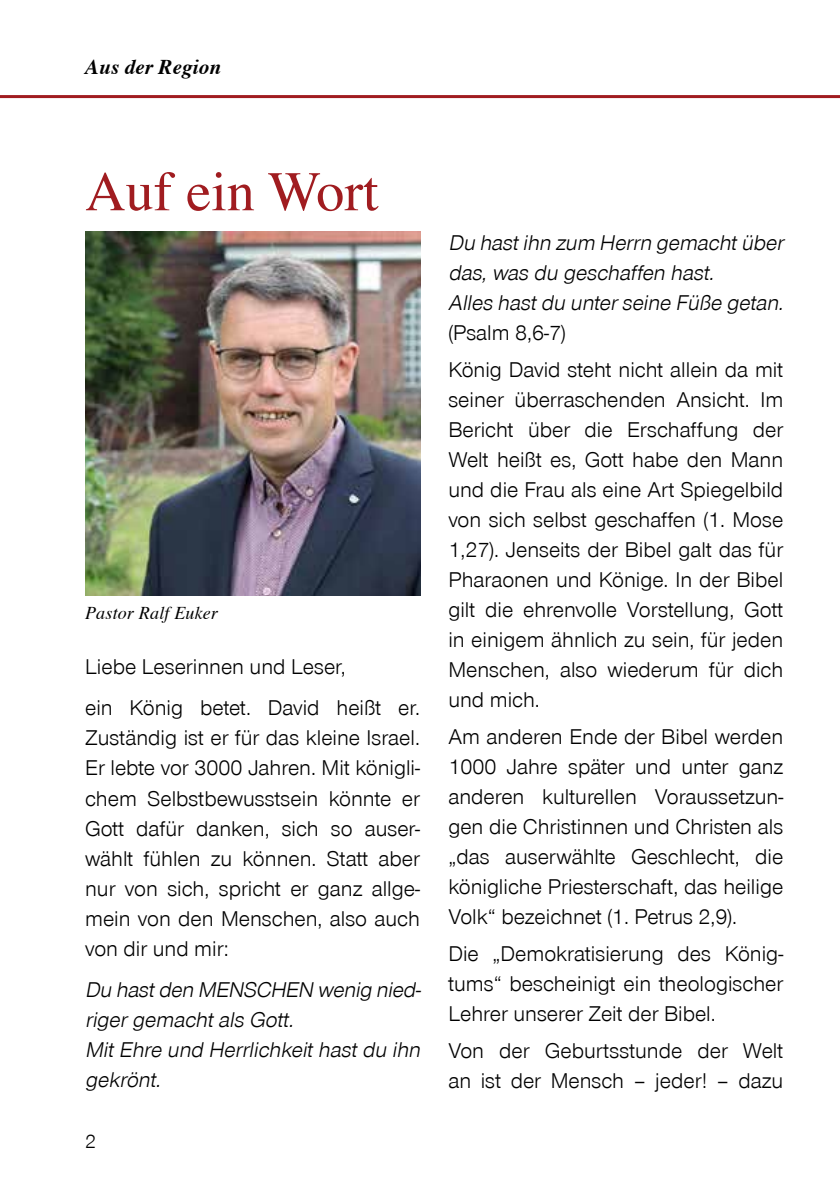
<style>
.page{position:relative;width:840px;height:1191px;background:#fff}
.page>*{position:absolute;margin:0;border:0;box-sizing:border-box;transform-origin:0 0}
.t1{font:56px "Times";color:#a01c20}
.t2{font:22px/30px "Nordkirchen Font";color:#000;text-align:justify}
.t3{font:italic 22px/30px "Nordkirchen Font";color:#000}
.t4{font:italic 700 21px "Times";letter-spacing:.005em;color:#000}
.t5{font:20px "Nordkirchen Font";color:#000}
.t6{font:italic 18px "Times";letter-spacing:.01em;color:#000}
</style>
<div class="page">
<img style="left:85px;top:231px;width:335px;height:364px">
<svg style="left:0;top:95px;width:839px;height:4px;background:#b75457"></svg>
<p class="t4" style="left:85px;top:47px;width:137px">Aus der Region</p>
<h1 class="t1" style="left:85px;top:139px;width:295px">Auf ein Wort</h1>
<p class="t6" style="left:85px;top:597px;width:134px">Pastor Ralf Euker</p>
<p class="t2" style="left:85px;top:646px;width:336px;line-height:41.4px">Liebe Leserinnen und Leser,<br>ein König betet. David heißt er.</p>
<p class="t2" style="left:85px;top:723px;width:336px">Zuständig ist er für das kleine Israel.<br>Er lebte vor 3000 Jahren. Mit königli&shy;chem Selbstbewusstsein könnte er Gott dafür danken, sich so auser&shy;wählt fühlen zu können. Statt aber nur von sich, spricht er ganz allge&shy;mein von den Menschen, also auch von dir und mir:</p>
<p class="t3" style="left:85px;top:974px;width:340px">Du hastden MENSCHEN wenig nied&shy;rigergemachtals Gott.<br>MitEhre und Herrlichkeithastdu ihn gekrönt.</p>
<p class="t5" style="left:85px;top:1130px;width:12px">2</p>
<p class="t3" style="left:448px;top:228px;width:340px">Du hastihn zum Herrn gemachtüber das,was du geschaffen hast.<br>Alles hastdu unterseine Füße getan.</p>
<p class="t2" style="left:448px;top:315px;width:336px;line-height:36.8px">(Psalm 8,6-7)<br>König David steht nicht allein da mit</p>
<p class="t2" style="left:448px;top:385px;width:336px">seiner überraschenden Ansicht. Im Bericht über die Erschaffung der Welt heißt es, Gott habe den Mann und die Frau als eine Art Spiegelbild von sich selbst geschaffen (1. Mose 1,27). Jenseits der Bibel galt das für Pharaonen und Könige. In der Bibel gilt die ehrenvolle Vorstellung, Gott in einigem ähnlich zu sein, für jeden Menschen, also wiederum für dich und mich.</p>
<p class="t2" style="left:448px;top:722px;width:336px">Am anderen Ende der Bibel werden 1000 Jahre später und unter ganz anderen kulturellen Voraussetzun&shy;gen die Christinnen und Christen als „das auserwählte Geschlecht, die königliche Priesterschaft, das heilige Volk“ bezeichnet (1. Petrus 2,9).</p>
<p class="t2" style="left:448px;top:939px;width:336px">Die „Demokratisierung des König&shy;tums“ bescheinigt ein theologischer Lehrer unserer Zeit der Bibel.</p>
<p class="t2" style="left:448px;top:1035px;width:336px">Von der Geburtsstunde der Welt an ist der Mensch – jeder! – dazu</p>
</div>
